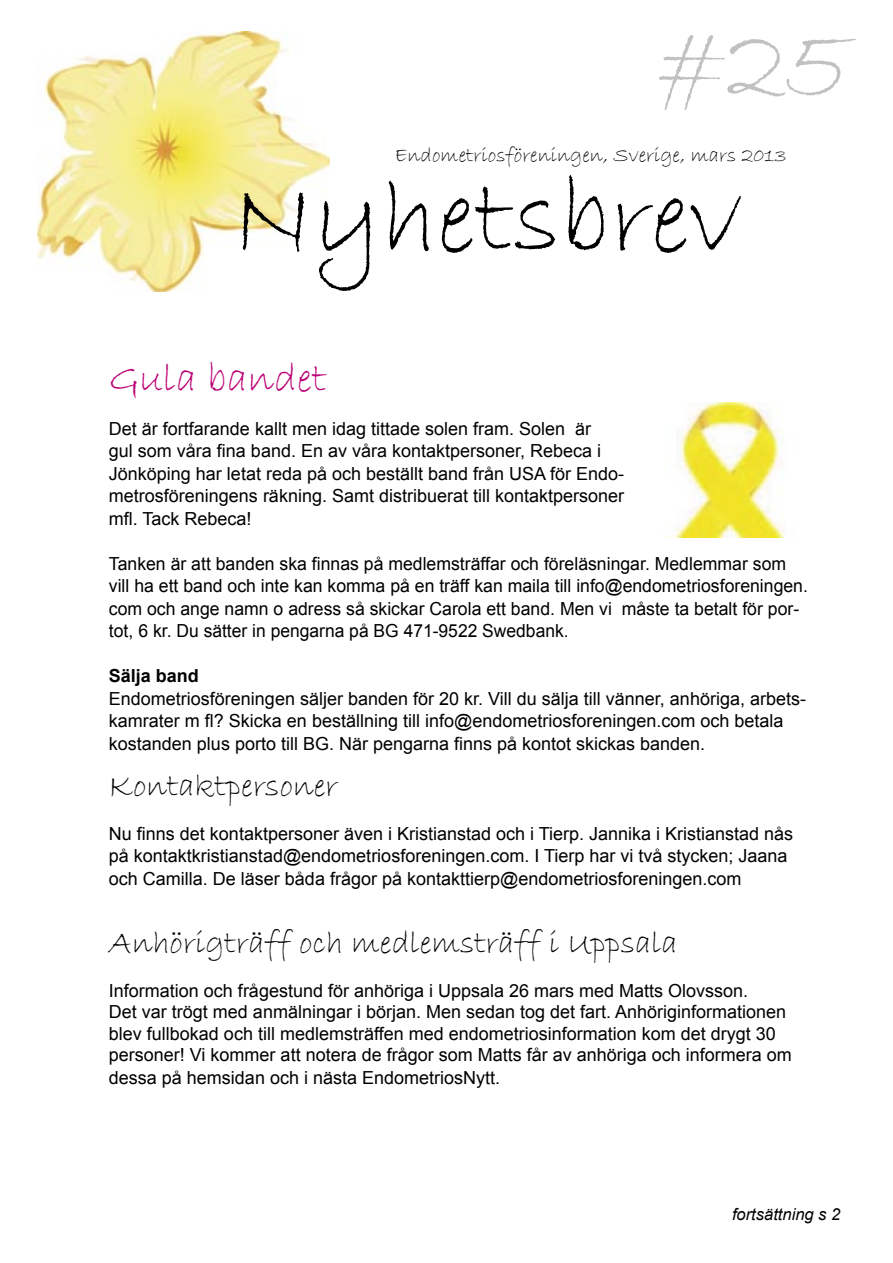
<style>
.page{position:relative;width:893px;height:1263px;background:#fff}
.page>*{position:absolute;margin:0;border:0;box-sizing:border-box;transform-origin:0 0}
.t1{font:108px "Bradley Hand ITC";color:#000}
.t2{font:108px "Bradley Hand ITC";color:#c1c1c1}
.t3{font:42px "Bradley Hand ITC";color:#bc0075}
.t4{font:33px "Bradley Hand ITC";color:#000}
.t5{font:21px "Bradley Hand ITC";color:#000}
.t6{font:18px/22.5px "Arial";color:#000}
.t7{font:700 18px "Arial";color:#000}
.t8{font:italic 16.5px "Arial";color:#000}
</style>
<div class="page">
<img style="left:38px;top:31px;width:292px;height:261px">
<img style="left:664px;top:402px;width:121px;height:135px">
<h1 class="t2" style="left:658px;top:-5px;width:191px">#25</h1>
<p class="t5" style="left:395px;top:142px;width:393px">Endometriosföreningen, Sverige, mars 2013</p>
<h1 class="t1" style="left:231px;top:149px;width:511px">Nyhetsbrev</h1>
<h2 class="t3" style="left:109px;top:351px;width:219px">Gula bandet</h2>
<p class="t6" style="left:109px;top:417px;width:517px">Det är fortfarande kallt men idag tittade solen fram. Solen är<br>gul som våra fina band. En av våra kontaktpersoner, Rebeca i Jönköping har letat reda på och beställt band från USA för Endo&shy;metrosföreningens räkning. Samt distribuerat till kontaktpersoner mfl. Tack Rebeca!</p>
<p class="t6" style="left:109px;top:552px;width:701px">Tanken är att banden ska finnas på medlemsträffar och föreläsningar. Medlemmar som vill ha ett band och inte kan komma på en träff kan maila till info@endometriosforeningen. com och ange namn o adress så skickar Carola ett band. Men vi måste ta betalt för por&shy;tot, 6 kr. Du sätter in pengarna på BG 471-9522 Swedbank.</p>
<p class="t7" style="left:109px;top:664px;width:92px">Sälja band</p>
<p class="t6" style="left:109px;top:687px;width:699px">Endometriosföreningen säljer banden för 20 kr. Vill du sälja till vänner, anhöriga, arbets&shy;kamrater m fl? Skicka en beställning till info@endometriosforeningen.com och betala kostanden plus porto till BG. När pengarna finns på kontot skickas banden.</p>
<h3 class="t4" style="left:109px;top:765px;width:230px">Kontaktpersoner</h3>
<p class="t6" style="left:109px;top:822px;width:686px">Nu finns det kontaktpersoner även i Kristianstad och i Tierp. Jannika i Kristianstad nås på kontaktkristianstad@endometriosforeningen.com. I Tierp har vi två stycken; Jaana och Camilla. De läser båda frågor på kontakttierp@endometriosforeningen.com</p>
<h3 class="t4" style="left:109px;top:922px;width:570px">Anhörigträff och medlemsträff i Uppsala</h3>
<p class="t6" style="left:109px;top:979px;width:684px;line-height:21.9px">Information och frågestund för anhöriga i Uppsala 26 mars med Matts Olovsson.<br>Det var trögt med anmälningar i början. Men sedan tog det fart. Anhöriginformationen blev fullbokad och till medlemsträffen med endometriosinformation kom det drygt 30 personer! Vi kommer att notera de frågor som Matts får av anhöriga och informera om dessa på hemsidan och i nästa EndometriosNytt.</p>
<p class="t8" style="left:732px;top:1204px;width:110px">fortsättning s 2</p>
</div>
